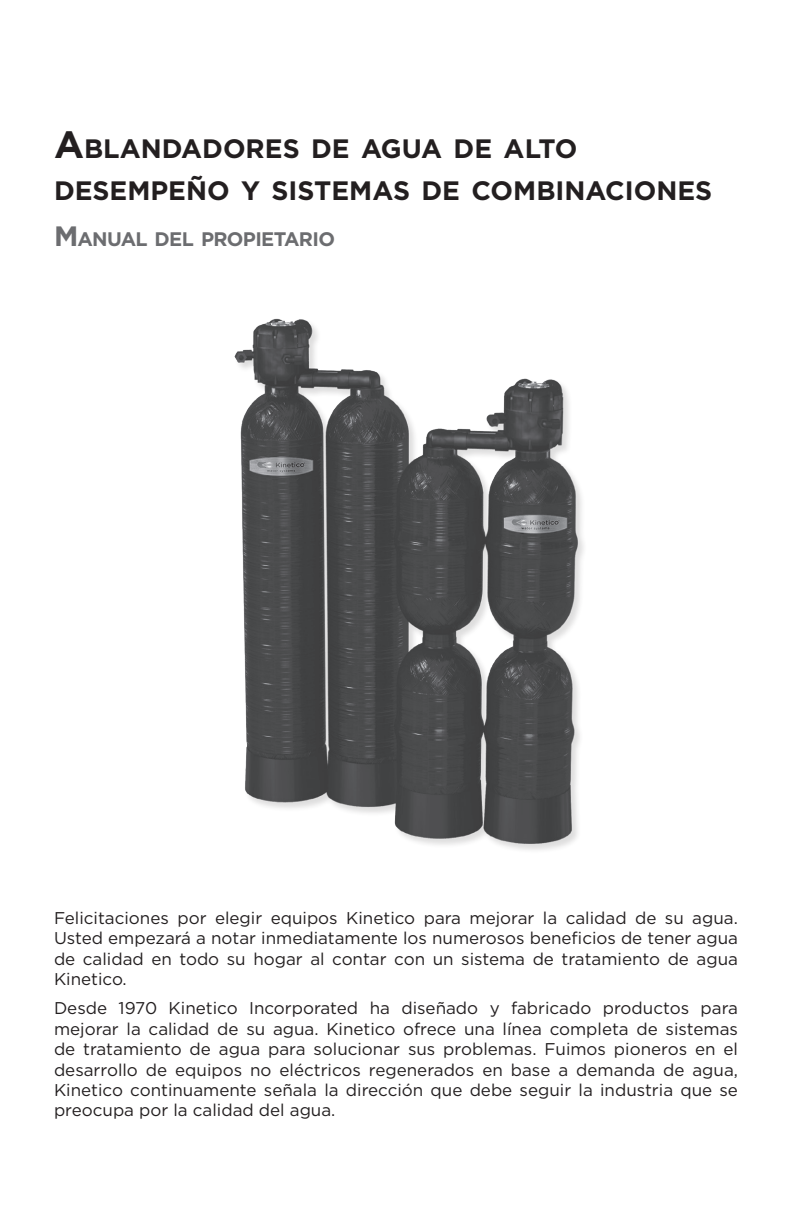
<style>
.page{position:relative;width:792px;height:1224px;background:#fff}
.page>*{position:absolute;margin:0;border:0;box-sizing:border-box;transform-origin:0 0}
.TitleHD1{font:700 26.6px/42px "Gotham";color:#231f20}
.TitleSubHD{font:700 19.6px "Gotham";letter-spacing:-.035em;color:#6c6d70}
.Body1{font:17px/20.4px "Gotham";color:#231f20;text-align:justify}
.s1{font-size:38px}
.s2{font-size:28px}
</style>
<div class="page">
<img style="left:234px;top:318px;width:350px;height:532px">
<p class="TitleHD1" style="left:54px;top:128px;width:658px"><span class="s1">A</span>BLANDADORES DE AGUA DE ALTO<br>DESEMPEÑO Y SISTEMAS DE COMBINACIONES</p>
<p class="TitleSubHD" style="left:54px;top:226px;width:283px"><span class="s2">M</span>ANUAL DEL PROPIETARIO</p>
<p class="Body1" style="left:54px;top:907px;width:686px">Felicitaciones por elegir equipos Kinetico para mejorar la calidad de su agua.<br>Usted empezará a notar inmediatamente los numerosos beneficios de tener agua de calidad en todo su hogar al contar con un sistema de tratamiento de agua Kinetico.</p>
<p class="Body1" style="left:54px;top:998px;width:686px">Desde 1970 Kinetico Incorporated ha diseñado y fabricado productos para mejorar la calidad de su agua. Kinetico ofrece una línea completa de sistemas de tratamiento de agua para solucionar sus problemas. Fuimos pioneros en el desarrollo de equipos no eléctricos regenerados en base a demanda de agua, Kinetico continuamente señala la dirección que debe seguir la industria que se preocupa por la calidad del agua.</p>
</div>
